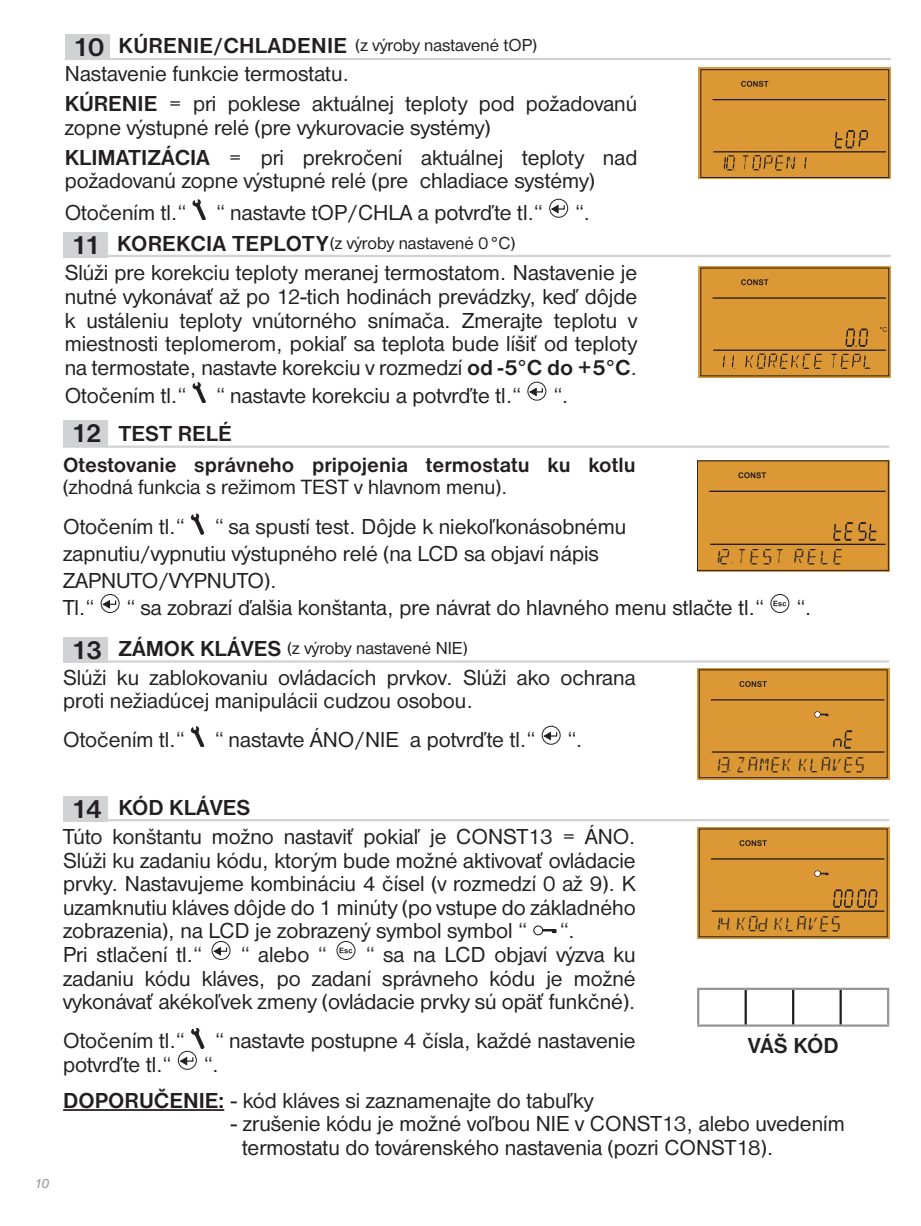
<style>
.page{position:relative;width:921px;height:1226px;background:#fff}
.page>*{position:absolute;margin:0;border:0;box-sizing:border-box;transform-origin:0 0}
.t1{font:700 27px "Nimbus Sans DOT";letter-spacing:-.07em;color:#231f20}
.t2{font:22.5px/23.6px "Nimbus Sans DOT";color:#231f20}
.t3{font:700 22.5px "Nimbus Sans DOT";color:#231f20}
.t4{font:700 21.38px "Nimbus Sans DOT";color:#231f20}
.t5{font:21.38px "Nimbus Sans DOT";color:#231f20}
.t6{font:700 19.8px "pt 22.lcd";letter-spacing:.075em;color:#231f20}
.t7{font:700 19.35px "pt 22 lcd";color:#231f20}
.t8{font:18px "Nimbus Sans DOT";color:#231f20}
.t9{font:italic 13.5px "Nimbus Sans DOT";color:#939598}
.s1{font-weight:700;font-size:22.5px}
.s2{font-weight:700}
.s3{font-size:27px}
</style>
<div class="page">
<div style="left:699px;top:68px;width:192px;height:111px;background:#db9835"></div>
<div style="left:700px;top:69px;width:189px;height:109px;border:1px solid #231f20"></div>
<hr style="left:713px;top:151px;width:173px;height:1px;background:#231f20">
<hr style="left:712px;top:99px;width:174px;height:1px;background:#231f20">
<svg style="left:724px;top:155px;width:82px;height:16px"></svg>
<svg style="left:741px;top:81px;width:27px;height:6px"></svg>
<svg style="left:834px;top:130px;width:34px;height:18px"></svg>
<div style="left:699px;top:266px;width:192px;height:112px;background:#db9835"></div>
<div style="left:700px;top:268px;width:189px;height:108px;border:1px solid #231f20"></div>
<hr style="left:713px;top:349px;width:173px;height:2px;background:#231f20">
<hr style="left:712px;top:297px;width:174px;height:2px;background:#231f20">
<svg style="left:723px;top:353px;width:147px;height:16px"></svg>
<svg style="left:741px;top:279px;width:27px;height:6px"></svg>
<svg style="left:845px;top:328px;width:23px;height:19px"></svg>
<svg style="left:880px;top:327px;width:7px;height:5px"></svg>
<div style="left:65px;top:34px;width:44px;height:26px;background:#d1d2d4"></div>
<hr style="left:65px;top:58px;width:826px;height:2px;background:#d1d2d4">
<svg style="left:193px;top:200px;width:13px;height:20px"></svg>
<div style="left:549px;top:199px;width:19px;height:19px;border:1px solid #231f20;border-radius:50%"></div>
<svg style="left:551px;top:204px;width:14px;height:9px"></svg>
<div style="left:63px;top:232px;width:45px;height:25px;background:#d1d2d4"></div>
<hr style="left:65px;top:255px;width:826px;height:2px;background:#d1d2d4">
<svg style="left:193px;top:382px;width:13px;height:21px"></svg>
<div style="left:527px;top:382px;width:19px;height:18px;border:1px solid #231f20;border-radius:50%"></div>
<svg style="left:529px;top:387px;width:14px;height:9px"></svg>
<div style="left:697px;top:460px;width:192px;height:112px;background:#db9835"></div>
<svg style="left:833px;top:522px;width:44px;height:18px"></svg>
<hr style="left:710px;top:543px;width:175px;height:2px;background:#231f20">
<hr style="left:709px;top:490px;width:176px;height:2px;background:#231f20">
<svg style="left:738px;top:472px;width:28px;height:6px"></svg>
<div style="left:697px;top:667px;width:192px;height:112px;background:#db9835"></div>
<div style="left:699px;top:669px;width:188px;height:109px;border:1px solid #231f20"></div>
<hr style="left:712px;top:751px;width:172px;height:1px;background:#231f20">
<hr style="left:711px;top:699px;width:173px;height:1px;background:#231f20">
<svg style="left:739px;top:681px;width:28px;height:6px"></svg>
<svg style="left:833px;top:730px;width:19px;height:18px"></svg>
<svg style="left:815px;top:711px;width:13px;height:6px"></svg>
<hr style="left:63px;top:445px;width:826px;height:3px;background:#d1d2d4">
<svg style="left:191px;top:514px;width:13px;height:20px"></svg>
<div style="left:101px;top:594px;width:19px;height:19px;border:1px solid #231f20;border-radius:50%"></div>
<svg style="left:103px;top:599px;width:14px;height:9px"></svg>
<div style="left:770px;top:594px;width:19px;height:19px;border:1px solid #231f20;border-radius:50%"></div>
<svg style="left:773px;top:600px;width:13px;height:6px"></svg>
<hr style="left:63px;top:660px;width:826px;height:2px;background:#d1d2d4">
<div style="left:63px;top:637px;width:45px;height:25px;background:#d1d2d4"></div>
<svg style="left:191px;top:726px;width:13px;height:20px"></svg>
<div style="left:542px;top:725px;width:18px;height:19px;border:1px solid #231f20;border-radius:50%"></div>
<svg style="left:544px;top:731px;width:14px;height:9px"></svg>
<div style="left:63px;top:420px;width:45px;height:26px;background:#d1d2d4"></div>
<div style="left:697px;top:826px;width:192px;height:112px;background:#db9835"></div>
<div style="left:699px;top:828px;width:188px;height:109px;border:1px solid #231f20"></div>
<hr style="left:712px;top:910px;width:172px;height:1px;background:#231f20">
<hr style="left:711px;top:858px;width:173px;height:1px;background:#231f20">
<svg style="left:739px;top:840px;width:28px;height:6px"></svg>
<svg style="left:815px;top:870px;width:13px;height:6px"></svg>
<svg style="left:833px;top:889px;width:44px;height:18px"></svg>
<hr style="left:63px;top:819px;width:826px;height:2px;background:#d1d2d4">
<div style="left:212px;top:940px;width:18px;height:19px;border:1px solid #231f20;border-radius:50%"></div>
<svg style="left:214px;top:947px;width:14px;height:8px"></svg>
<div style="left:336px;top:940px;width:19px;height:19px;border:1px solid #231f20;border-radius:50%"></div>
<svg style="left:339px;top:947px;width:13px;height:6px"></svg>
<div style="left:63px;top:795px;width:45px;height:26px;background:#d1d2d4"></div>
<svg style="left:191px;top:1028px;width:13px;height:20px"></svg>
<div style="left:178px;top:1050px;width:19px;height:19px;border:1px solid #231f20;border-radius:50%"></div>
<svg style="left:180px;top:1055px;width:14px;height:10px"></svg>
<hr style="left:63px;top:1108px;width:161px;height:2px;background:#231f20">
<hr style="left:697px;top:987px;width:49px;height:2px;background:#939598">
<hr style="left:697px;top:989px;width:2px;height:35px;background:#939598">
<hr style="left:746px;top:987px;width:143px;height:2px;background:#939598">
<hr style="left:887px;top:989px;width:2px;height:35px;background:#939598">
<hr style="left:697px;top:1024px;width:192px;height:2px;background:#939598">
<hr style="left:744px;top:989px;width:3px;height:35px;background:#231f20">
<hr style="left:792px;top:989px;width:2px;height:35px;background:#231f20">
<hr style="left:839px;top:989px;width:3px;height:35px;background:#231f20">
<div style="left:533px;top:925px;width:10px;height:9px;border:1px solid #231f20;border-radius:50%"></div>
<div style="left:535px;top:926px;width:7px;height:7px;border:1px solid #fff;border-radius:50%"></div>
<svg style="left:535px;top:927px;width:21px;height:6px"></svg>
<p class="t9" style="left:34px;top:1177px;width:16px">10</p>
<p class="t8" style="left:119px;top:38px;width:420px"><span class="s1">KÚRENIE/CHLADENIE</span> (z výroby nastavené tOP)</p>
<p class="t1" style="left:72px;top:38px;width:34px">10</p>
<p class="t2" style="left:65px;top:60px;width:574px;line-height:29.9px">Nastavenie funkcie termostatu.<br><span class="s2">KÚRENIE</span> = pri poklese aktuálnej teploty pod požadovanú</p>
<p class="t2" style="left:65px;top:114px;width:574px;line-height:29.9px">zopne výstupné relé (pre vykurovacie systémy)<br><span class="s2">KLIMATIZÁCIA</span> = pri prekročení aktuálnej teploty nad</p>
<p class="t2" style="left:65px;top:171px;width:531px">požadovanú zopne výstupné relé (pre chladiace systémy)</p>
<p class="t2" style="left:65px;top:202px;width:122px">Otočením tl.“</p>
<p class="t2" style="left:217px;top:202px;width:327px">“ nastavte tOP/CHLA a potvrďte tl.“</p>
<p class="t2" style="left:575px;top:202px;width:16px">“.</p>
<p class="t1" style="left:71px;top:235px;width:32px">11</p>
<p class="t2" style="left:65px;top:263px;width:574px;text-align:justify">Slúži pre korekciu teploty meranej termostatom. Nastavenie je nutné vykonávať až po 12-tich hodinách prevádzky, keď dôjde k ustáleniu teploty vnútorného snímača. Zmerajte teplotu v miestnosti teplomerom, pokiaľ sa teplota bude líšiť od teploty na termostate, nastavte korekciu v rozmedzí <span class="s2">od -5°C do +5°C</span>.</p>
<p class="t3" style="left:117px;top:236px;width:213px">KOREKCIA TEPLOTY</p>
<p class="t8" style="left:330px;top:236px;width:187px">(z výroby nastavené 0 °C)</p>
<p class="t2" style="left:65px;top:385px;width:122px">Otočením tl.“</p>
<p class="t2" style="left:217px;top:385px;width:305px">“ nastavte korekciu a potvrďte tl.“</p>
<p class="t2" style="left:554px;top:385px;width:16px">“.</p>
<p class="t3" style="left:71px;top:426px;width:162px"><span class="s3">12</span> TEST RELÉ</p>
<p class="t4" style="left:63px;top:457px;width:574px">Otestovanie správneho pripojenia termostatu ku kotlu</p>
<p class="t5" style="left:63px;top:479px;width:446px">(zhodná funkcia s režimom TEST v hlavnom menu).</p>
<p class="t2" style="left:63px;top:516px;width:122px">Otočením tl.“</p>
<p class="t2" style="left:63px;top:515px;width:564px;line-height:27px;text-indent:152px">“ sa spustí test. Dôjde k niekoľkonásobnému zapnutiu/vypnutiu výstupného relé (na LCD sa objaví nápis<br>ZAPNUTO/VYPNUTO).<br>Tl.“</p>
<p class="t6" style="left:711px;top:545px;width:134px">12 TEST RELE</p>
<p class="t2" style="left:127px;top:597px;width:638px">“ sa zobrazí ďalšia konštanta, pre návrat do hlavného menu stlačte tl.“</p>
<p class="t2" style="left:797px;top:597px;width:16px">“.</p>
<p class="t3" style="left:118px;top:641px;width:165px">ZÁMOK KLÁVES</p>
<p class="t2" style="left:63px;top:667px;width:574px">Slúži ku zablokovaniu ovládacích prvkov. Slúži ako ochrana proti nežiadúcej manipulácii cudzou osobou.</p>
<p class="t1" style="left:71px;top:640px;width:33px">13</p>
<p class="t8" style="left:287px;top:642px;width:182px">(z výroby nastavené NIE)</p>
<p class="t2" style="left:63px;top:729px;width:122px">Otočením tl.“</p>
<p class="t2" style="left:215px;top:729px;width:321px">“ nastavte ÁNO/NIE a potvrďte tl.“</p>
<p class="t2" style="left:568px;top:729px;width:16px">“.</p>
<p class="t3" style="left:118px;top:799px;width:134px">KÓD KLÁVES</p>
<p class="t2" style="left:63px;top:826px;width:574px;text-align:justify">Túto konštantu možno nastaviť pokiaľ je CONST13 = ÁNO.<br>Slúži ku zadaniu kódu, ktorým bude možné aktivovať ovládacie prvky. Nastavujeme kombináciu 4 čísel (v rozmedzí 0 až 9). K uzamknutiu kláves dôjde do 1 minúty (po vstupe do základného zobrazenia), na LCD je zobrazený symbol symbol “</p>
<p class="t1" style="left:71px;top:799px;width:33px">14</p>
<p class="t2" style="left:560px;top:920px;width:16px">“.</p>
<p class="t2" style="left:63px;top:944px;width:574px;text-align:justify;text-indent:303px">“ sa na LCD objaví výzva ku zadaniu kódu kláves, po zadaní správneho kódu je možné vykonávať akékoľvek zmeny (ovládacie prvky sú opäť funkčné).</p>
<p class="t2" style="left:63px;top:944px;width:140px">Pri stlačení tl.“</p>
<p class="t2" style="left:241px;top:944px;width:87px">“ alebo “</p>
<p class="t7" style="left:711px;top:753px;width:155px">13 ZAMEK KLAVES</p>
<p class="t7" style="left:711px;top:912px;width:131px">14 KOd KLAVES</p>
<p class="t2" style="left:63px;top:1030px;width:123px">Otočením tl.“</p>
<p class="t2" style="left:215px;top:1030px;width:422px">“ nastavte postupne 4 čísla, každé nastavenie</p>
<p class="t2" style="left:63px;top:1054px;width:109px">potvrďte tl.“</p>
<p class="t3" style="left:748px;top:1038px;width:92px">VÁŠ KÓD</p>
<p class="t2" style="left:63px;top:1048px;width:532px;line-height:35.8px;text-indent:141px">“.<br><span class="s2">DOPORUČENIE:</span> - kód kláves si zaznamenajte do tabuľky</p>
<p class="t2" style="left:242px;top:1113px;width:604px;text-indent:-11px">- zrušenie kódu je možné voľbou NIE v CONST13, alebo uvedením termostatu do továrenského nastavenia (pozri CONST18).</p>
</div>
